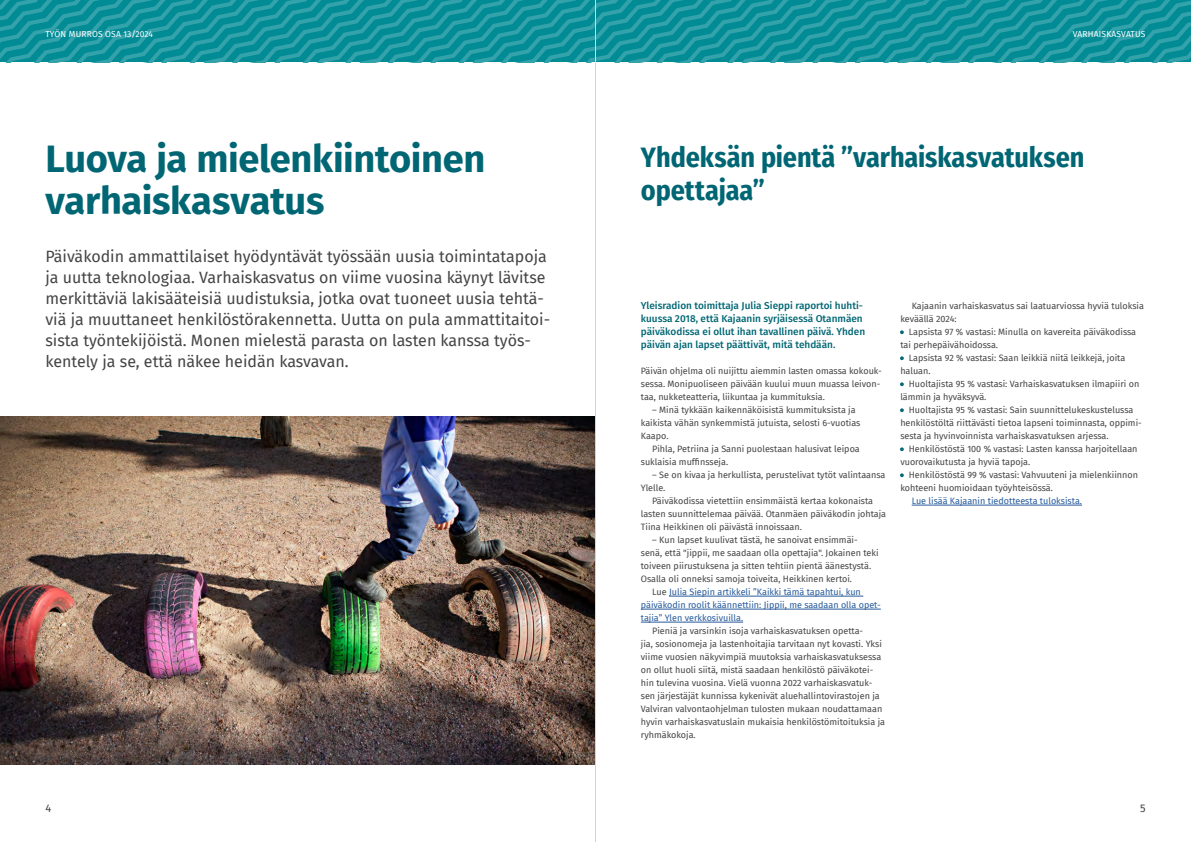
<style>
.page{position:relative;width:1191px;height:842px;background:#fff}
.page>*{position:absolute;margin:0;border:0;box-sizing:border-box;transform-origin:0 0}
.Otsikko_H1_alku{font:700 38px/42px "Fira Sans";letter-spacing:-.01em;color:#006674}
.Otsikko_H1{font:700 28px/33px "Fira Sans Condensed";letter-spacing:-.005em;color:#006674}
.Ingressi_alku{font:16px/21px "Fira Sans";color:#444}
.t1{font:11px "Fira Sans";color:#444}
.Ingressi{font:500 10px/13px "Fira Sans";color:#006674}
.Leipis_sisennetty{font:9px/13px "Fira Sans";color:#444}
.Leipis_lista{font:9px/13px "Fira Sans";color:#444}
.Leipis_sisennetty-2{font:9px/13px "Fira Sans";color:#275b9b}
.Leipis_eka{font:9px/13px "Fira Sans";color:#444}
.t2{font:8.5px "Fira Sans";letter-spacing:.02em;color:#fff}
.s1{color:#444}
.s2{font-weight:800;color:#006674}
</style>
<div class="page">
<svg style="left:0;top:0;width:1191px;height:62px;background:#13939c"></svg>
<hr style="left:669px;top:596px;width:194px;height:1px;background:#275b9b">
<hr style="left:641px;top:609px;width:239px;height:1px;background:#275b9b">
<hr style="left:641px;top:622px;width:102px;height:1px;background:#275b9b">
<hr style="left:911px;top:505px;width:171px;height:1px;background:#275b9b">
<img style="left:0;top:416px;width:595px;height:348px">
<hr style="left:595px;top:0;width:1px;height:842px;background:#d4d4d4">
<p class="t2" style="left:45px;top:28px;width:109px">TYÖN MURROS OSA 13/2024</p>
<p class="t2" style="left:1072px;top:28px;width:74px">VARHAISKASVATUS</p>
<h1 class="Otsikko_H1_alku" style="left:45px;top:135px;width:441px">Luova ja mielenkiintoinen varhaiskasvatus</h1>
<p class="Ingressi_alku" style="left:45px;top:245px;width:506px">Päiväkodin ammattilaiset hyödyntävät työssään uusia toimintatapoja ja uutta teknologiaa. Varhaiskasvatus on viime vuosina käynyt lävitse merkittäviä lakisääteisiä uudistuksia, jotka ovat tuoneet uusia tehtä&shy;viä ja muuttaneet henkilöstörakennetta. Uutta on pula ammattitaitoi&shy;sista työntekijöistä. Monen mielestä parasta on lasten kanssa työs&shy;kentely ja se, että näkee heidän kasvavan.</p>
<h1 class="Otsikko_H1" style="left:641px;top:138px;width:445px">Yhdeksän pientä ”varhaiskasvatuksen opettajaa”</h1>
<p class="Ingressi" style="left:641px;top:299px;width:226px">Yleisradion toimittaja Julia Sieppi raportoi huhti&shy;kuussa 2018, että Kajaanin syrjäisessä Otanmäen päiväkodissa ei ollut ihan tavallinen päivä. Yhden päivän ajan lapset päättivät, mitä tehdään.</p>
<p class="Leipis_eka" style="left:641px;top:364px;width:242px">Päivän ohjelma oli nuijittu aiemmin lasten omassa kokouk&shy;sessa. Monipuoliseen päivään kuului muun muassa leivon&shy;taa, nukketeatteria, liikuntaa ja kummituksia.</p>
<p class="Leipis_sisennetty" style="left:641px;top:403px;width:221px;text-indent:11px">– Minä tykkään kaikennäköisistä kummituksista ja kaikista vähän synkemmistä jutuista, selosti 6-vuotias<br>Kaapo.</p>
<p class="Leipis_sisennetty" style="left:641px;top:442px;width:220px;text-indent:11px">Pihla, Petriina ja Sanni puolestaan halusivat leipoa suklaisia muffinsseja.</p>
<p class="Leipis_sisennetty" style="left:641px;top:468px;width:246px;text-indent:11px">– Se on kivaa ja herkullista, perustelivat tytöt valintaansa<br>Ylelle.</p>
<p class="Leipis_sisennetty" style="left:641px;top:494px;width:247px;text-indent:11px">Päiväkodissa vietettiin ensimmäistä kertaa kokonaista lasten suunnittelemaa päivää. Otanmäen päiväkodin johtaja<br>Tiina Heikkinen oli päivästä innoissaan.</p>
<p class="Leipis_sisennetty" style="left:641px;top:533px;width:239px;text-indent:11px">– Kun lapset kuulivat tästä, he sanoivat ensimmäi&shy;senä, että "jippii, me saadaan olla opettajia". Jokainen teki toiveen piirustuksena ja sitten tehtiin pientä äänestystä.<br>Osalla oli onneksi samoja toiveita, Heikkinen kertoi.</p>
<p class="Leipis_sisennetty-2" style="left:641px;top:585px;width:241px;text-indent:11px"><span class="s1">Lue</span> Julia Siepin artikkeli ”Kaikki tämä tapahtui, kun päiväkodin roolit käännettiin: Jippii, me saadaan olla opet&shy;tajia” Ylen verkkosivuilla.</p>
<p class="Leipis_sisennetty" style="left:641px;top:624px;width:246px;text-indent:11px">Pieniä ja varsinkin isoja varhaiskasvatuksen opetta-<br>jia, sosionomeja ja lastenhoitajia tarvitaan nyt kovasti. Yksi viime vuosien näkyvimpiä muutoksia varhaiskasvatuksessa on ollut huoli siitä, mistä saadaan henkilöstö päiväkotei&shy;hin tulevina vuosina. Vielä vuonna 2022 varhaiskasvatuk&shy;sen järjestäjät kunnissa kykenivät aluehallintovirastojen ja Valviran valvontaohjelman tulosten mukaan noudattamaan hyvin varhaiskasvatuslain mukaisia henkilöstömitoituksia ja ryhmäkokoja.</p>
<p class="Leipis_sisennetty" style="left:900px;top:299px;width:245px;text-indent:11px">Kajaanin varhaiskasvatus sai laatuarviossa hyviä tuloksia keväällä 2024:</p>
<p class="Leipis_lista" style="left:900px;top:325px;width:237px"><span class="s2">•</span> Lapsista 97 % vastasi: Minulla on kavereita päiväkodissa tai perhepäivähoidossa.</p>
<p class="Leipis_lista" style="left:900px;top:351px;width:226px"><span class="s2">•</span> Lapsista 92 % vastasi: Saan leikkiä niitä leikkejä, joita haluan.</p>
<p class="Leipis_lista" style="left:900px;top:377px;width:240px"><span class="s2">•</span> Huoltajista 95 % vastasi: Varhaiskasvatuksen ilmapiiri on lämmin ja hyväksyvä.</p>
<p class="Leipis_lista" style="left:900px;top:403px;width:243px"><span class="s2">•</span> Huoltajista 95 % vastasi: Sain suunnittelukeskustelussa henkilöstöltä riittävästi tietoa lapseni toiminnasta, oppimi&shy;sesta ja hyvinvoinnista varhaiskasvatuksen arjessa.</p>
<p class="Leipis_lista" style="left:900px;top:442px;width:239px"><span class="s2">•</span> Henkilöstöstä 100 % vastasi: Lasten kanssa harjoitellaan vuorovaikutusta ja hyviä tapoja.</p>
<p class="Leipis_lista" style="left:900px;top:468px;width:239px"><span class="s2">•</span> Henkilöstöstä 99 % vastasi: Vahvuuteni ja mielenkiinnon kohteeni huomioidaan työyhteisössä.</p>
<p class="Leipis_sisennetty-2" style="left:911px;top:494px;width:172px">Lue lisää Kajaanin tiedotteesta tuloksista.</p>
<p class="t1" style="left:45px;top:800px;width:7px">4</p>
<p class="t1" style="left:1140px;top:800px;width:7px">5</p>
</div>
